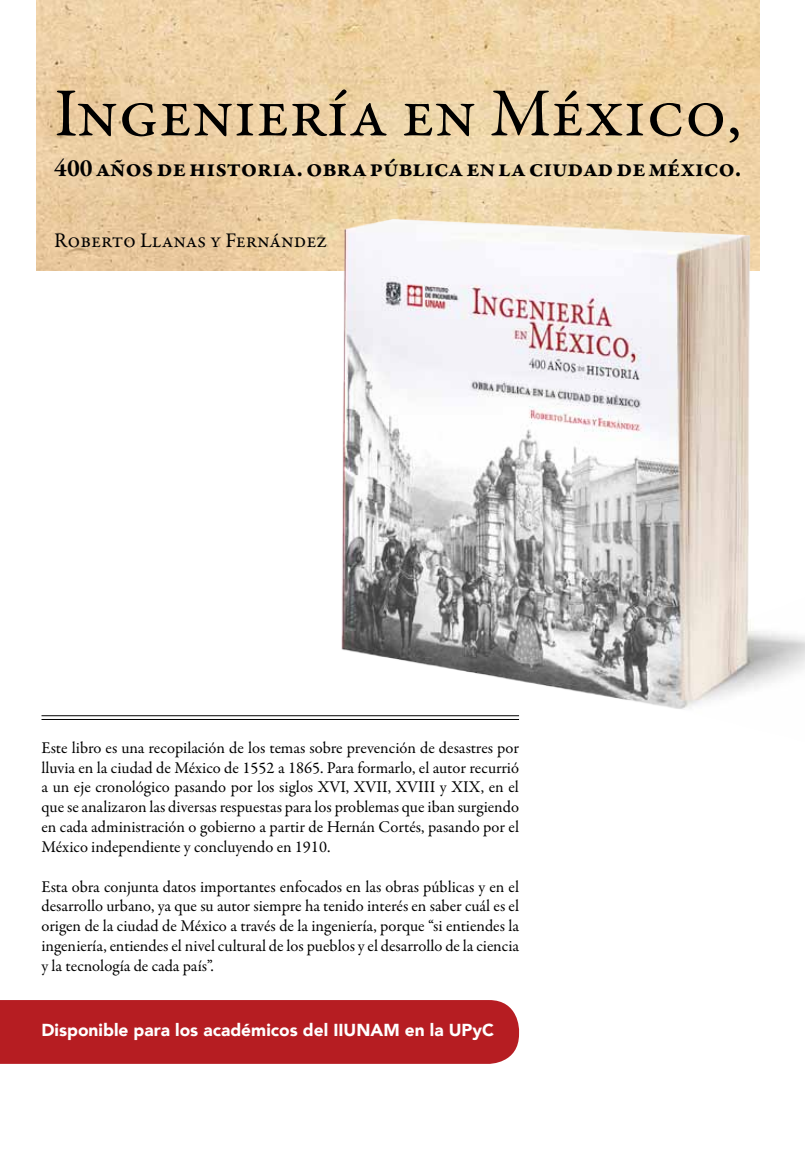
<style>
.page{position:relative;width:805px;height:1149px;background:#fff}
.page>*{position:absolute;margin:0;border:0;box-sizing:border-box;transform-origin:0 0}
.t1{font:69.15px "Garamond Premr Pro";color:#000}
.t2{font:700 25.5px "Garamond Premr Pro";letter-spacing:-.005em;color:#000}
.t3{font:20.85px "Garamond Premr Pro";color:#000}
.t4{font:900 17.25px "Avenir";color:#fff}
.t5{font:16.5px/19.8px "Garamond Premr Pro";color:#000;text-align:justify}
</style>
<div class="page">
<hr style="left:41px;top:715px;width:478px;height:1px;background:#000">
<hr style="left:41px;top:719px;width:478px;height:1px;background:#000">
<img style="left:36px;top:0;width:723px;height:270px">
<img style="left:269px;top:181px;width:536px;height:539px">
<div style="left:0;top:1000px;width:519px;height:63px;background:#b61d22"></div>
<h1 class="t1" style="left:54px;top:72px;width:688px">Ingeniería en México,</h1>
<h2 class="t2" style="left:54px;top:153px;width:688px">400 años de historia. obra pública en la ciudad de méxico.</h2>
<p class="t3" style="left:54px;top:228px;width:274px">Roberto Llanas y Fernández</p>
<p class="t5" style="left:41px;top:738px;width:479px">Este libro es una recopilación de los temas sobre prevención de desastres por lluvia en la ciudad de México de 1552 a 1865. Para formarlo, el autor recurrió a un eje cronológico pasando por los siglos XVI, XVII, XVIII y XIX, en el que se analizaron las diversas respuestas para los problemas que iban surgiendo en cada administración o gobierno a partir de Hernán Cortés, pasando por el México independiente y concluyendo en 1910.</p>
<p class="t5" style="left:41px;top:876px;width:479px">Esta obra conjunta datos importantes enfocados en las obras públicas y en el desarrollo urbano, ya que su autor siempre ha tenido interés en saber cuál es el origen de la ciudad de México a través de la ingeniería, porque “si entiendes la ingeniería, entiendes el nivel cultural de los pueblos y el desarrollo de la ciencia y la tecnología de cada país”.</p>
<p class="t4" style="left:41px;top:1015px;width:454px">Disponible para los académicos del IIUNAM en la UPyC</p>
</div>
